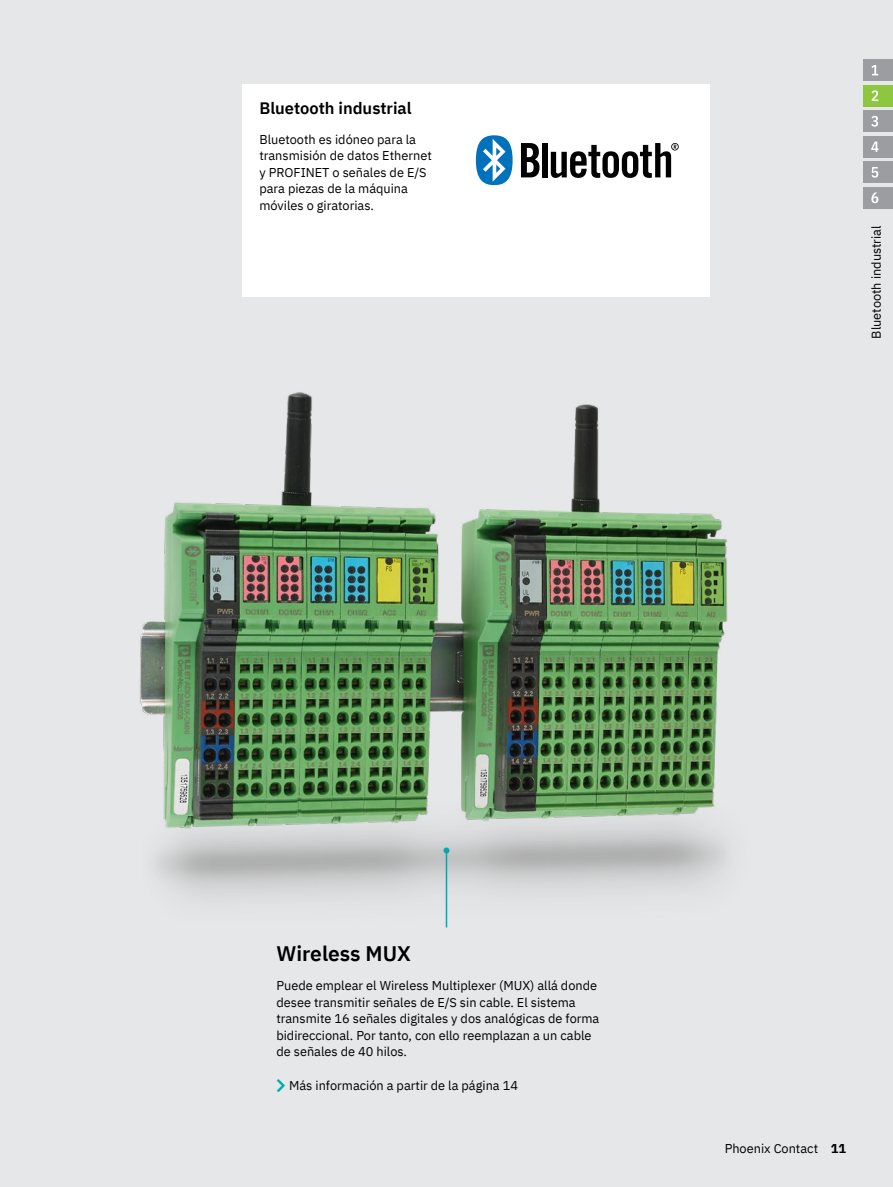
<style>
.page{position:relative;width:893px;height:1187px;background:#fff}
.page>*{position:absolute;margin:0;border:0;box-sizing:border-box;transform-origin:0 0}
.t1{font:21px "IBM Plex Sans Sm Bld";color:#000}
.t2{font:16.5px "IBM Plex Sans Sm Bld";color:#000}
.t3{font:12.75px/16.5px "IBM Plex Sans";color:#000}
.s1{font-family:"Px C Phoenix ESPRIT";font-size:18px;color:#00aaad}
.s2{font-weight:700}
</style>
<div class="page">
<div style="left:0;top:0;width:893px;height:1186px;background:#e6e7e8"></div>
<img style="left:140px;top:392px;width:588px;height:536px">
<div style="left:242px;top:84px;width:468px;height:213px;background:#fff"></div>
<div style="left:863px;top:60px;width:30px;height:21px;background:#9b9da0"></div>
<svg style="left:871px;top:65px;width:7px;height:10px"></svg>
<div style="left:863px;top:85px;width:30px;height:21px;background:#8dc63f"></div>
<svg style="left:871px;top:90px;width:7px;height:11px"></svg>
<div style="left:863px;top:111px;width:30px;height:21px;background:#9b9da0"></div>
<svg style="left:871px;top:116px;width:7px;height:11px"></svg>
<div style="left:863px;top:136px;width:30px;height:21px;background:#9b9da0"></div>
<svg style="left:871px;top:141px;width:7px;height:11px"></svg>
<div style="left:863px;top:162px;width:30px;height:21px;background:#9b9da0"></div>
<svg style="left:871px;top:167px;width:7px;height:11px"></svg>
<div style="left:863px;top:187px;width:30px;height:21px;background:#9b9da0"></div>
<svg style="left:871px;top:192px;width:7px;height:11px"></svg>
<hr style="left:446px;top:850px;width:1px;height:77px;background:#00aaad">
<svg style="left:443px;top:847px;width:6px;height:6px"></svg>
<svg style="left:521px;top:143px;width:18px;height:34px"></svg>
<div style="left:542px;top:143px;width:5px;height:34px;background:#000"></div>
<svg style="left:551px;top:143px;width:128px;height:35px"></svg>
<svg style="left:476px;top:135px;width:37px;height:50px"></svg>
<p class="t2" style="left:259px;top:95px;width:154px">Bluetooth industrial</p>
<p class="t3" style="left:259px;top:130px;width:174px">Bluetooth es idóneo para la transmisión de datos Ethernet y PROFINET o señales de E/S para piezas de la máquina móviles o giratorias.</p>
<p class="t3" style="left:867px;top:339px;width:115px;rotate:-90deg">Bluetooth industrial</p>
<h1 class="t1" style="left:276px;top:936px;width:136px">Wireless MUX</h1>
<p class="t3" style="left:276px;top:976px;width:325px">Puede emplear el Wireless Multiplexer (MUX) allá donde desee transmitir señales de E/S sin cable. El sistema transmite 16 señales digitales y dos analógicas de forma bidireccional. Por tanto, con ello reemplazan a un cable de señales de 40 hilos.</p>
<p class="t3" style="left:276px;top:1075px;width:243px"><span class="s1">❯</span> Más información a partir de la página 14</p>
<p class="t3" style="left:725px;top:1138px;width:123px">Phoenix Contact <span class="s2">11</span></p>
</div>
